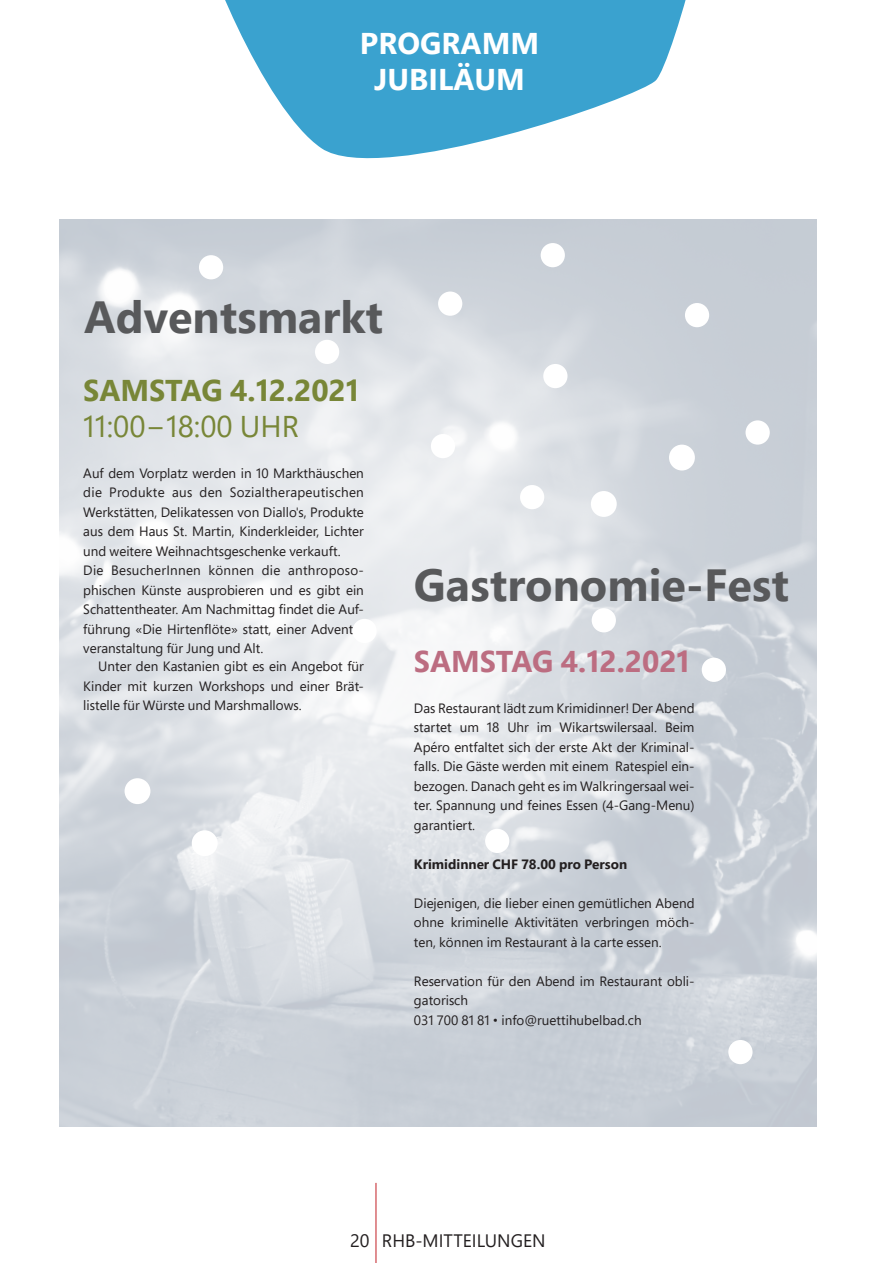
<style>
.page{position:relative;width:893px;height:1263px;background:#fff}
.page>*{position:absolute;margin:0;border:0;box-sizing:border-box;transform-origin:0 0}
.t1{font:700 45px "Segoe Pro";color:#58595b}
.t2{font:700 30px/36px "Segoe Pro";color:#fff;text-align:center}
.t3{font:700 30px "Segoe Pro";color:#788637}
.t4{font:700 30px "Segoe Pro";color:#bc6d81}
.t5{font:30px "Segoe Pro";color:#788637}
.t6{font:18px "Segoe Pro";color:#231f20}
.t7{font:13.5px/19.5px "Segoe Pro";color:#231f20;text-align:justify}
.t8{font:700 13.5px "Segoe Pro";color:#231f20}
.s1{font-weight:300}
</style>
<div class="page">
<hr style="left:376px;top:1183px;width:1px;height:80px;background:#c22026">
<svg style="left:225px;top:0;width:461px;height:159px;fill:#3aa2cf"></svg>
<h2 class="t2" style="left:360px;top:28px;width:181px">PROGRAMM<br>JUBILÄUM</h2>
<h1 class="t1" style="left:84px;top:299px;width:300px">Adventsmarkt</h1>
<h2 class="t3" style="left:83px;top:378px;width:277px">SAMSTAG 4.12.2021</h2>
<h2 class="t5" style="left:83px;top:414px;width:217px">11:00−18:00 UHR</h2>
<p class="t7" style="left:83px;top:465px;width:282px;text-align:left">Auf dem Vorplatz werden in 10 Markthäuschen die Produkte aus den Sozialtherapeutischen Werkstätten, Delikatessen von Diallo's, Produkte aus dem Haus St. Martin, Kinderkleider, Lichter und weitere Weihnachtsgeschenke verkauft.<br>Die BesucherInnen können die anthroposo&shy;phischen Künste ausprobieren und es gibt ein Schattentheater. Am Nachmittag findet die Auf&shy;führung «Die Hirtenflöte» statt, einer Advents&shy;veranstaltung für Jung und Alt.</p>
<p class="t7" style="left:83px;top:658px;width:282px;text-indent:15px">Unter den Kastanien gibt es ein Angebot für Kinder mit kurzen Workshops und einer Brät&shy;listelle für Würste und Marshmallows.</p>
<h1 class="t1" style="left:414px;top:566px;width:377px">Gastronomie-Fest</h1>
<h2 class="t4" style="left:414px;top:649px;width:277px">SAMSTAG 4.12.2021</h2>
<p class="t7" style="left:414px;top:699px;width:282px">Das Restaurant lädt zum Krimidinner! Der Abend startet um 18 Uhr im Wikartswilersaal. Beim Apéro entfaltet sich der erste Akt der Kriminal&shy;falls. Die Gäste werden mit einem Ratespiel ein&shy;bezogen. Danach geht es im Walkringersaal wei&shy;ter. Spannung und feines Essen (4-Gang-Menu) garantiert.</p>
<p class="t8" style="left:414px;top:858px;width:215px">Krimidinner CHF 78.00 pro Person</p>
<p class="t7" style="left:414px;top:894px;width:282px">Diejenigen, die lieber einen gemütlichen Abend ohne kriminelle Aktivitäten verbringen möch&shy;ten, können im Restaurant à la carte essen.</p>
<p class="t7" style="left:414px;top:972px;width:282px;text-align:left">Reservation für den Abend im Restaurant obli&shy;gatorisch<br>031 700 81 81 <span class="s1">•</span> info@ruettihubelbad.ch</p>
<h3 class="t6" style="left:350px;top:1233px;width:197px">20 RHB-MITTEILUNGEN</h3>
</div>
